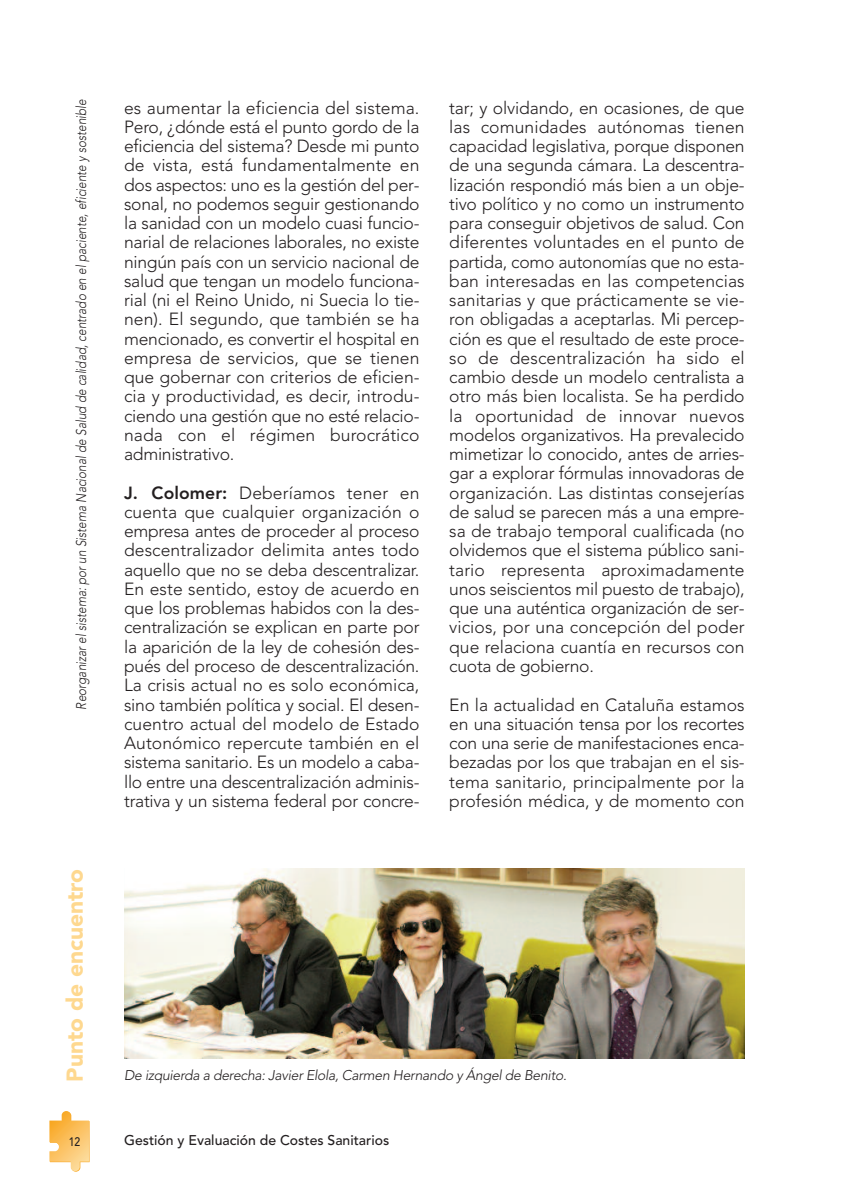
<style>
.page{position:relative;width:844px;height:1191px;background:#fff}
.page>*{position:absolute;margin:0;border:0;box-sizing:border-box;transform-origin:0 0}
.t1{font:900 22.75px "Avenir";color:#fed88f}
.t2{font:300 17.5px/19.2px "Avenir";color:#231f20;text-align:justify}
.t3{font:italic 300 14px "Avenir";color:#231f20;scale:.85 1}
.t4{font:italic 300 14px "Avenir";letter-spacing:-.02em;color:#231f20}
.t5{font:500 14px "Avenir";color:#231f20}
.t6{font:500 12.25px "Avenir";color:#231f20;scale:.85 1}
.s1{font-weight:800}
</style>
<div class="page">
<svg style="left:50px;top:1111px;width:39px;height:60px"></svg>
<img style="left:124px;top:868px;width:620px;height:190px">
<p class="t3" style="left:76px;top:709px;width:719px;rotate:-90deg">Reorganizar el sistema: por un Sistema Nacional de Salud de calidad, centrado en el paciente, eficiente y sostenible</p>
<h1 class="t1" style="left:66px;top:1081px;width:214px;rotate:-90deg">Punto de encuentro</h1>
<p class="t6" style="left:69px;top:1136px;width:15px">12</p>
<p class="t2" style="left:124px;top:99px;width:297px">es aumentar la eficiencia del sistema.<br>Pero, ¿dónde está el punto gordo de la eficiencia del sistema? Desde mi punto de vista, está fundamentalmente en dos aspectos: uno es la gestión del per&shy;sonal, no podemos seguir gestionando la sanidad con un modelo cuasi funcio&shy;narial de relaciones laborales, no existe ningún país con un servicio nacional de salud que tengan un modelo funciona&shy;rial (ni el Reino Unido, ni Suecia lo tie&shy;nen). El segundo, que también se ha mencionado, es convertir el hospital en empresa de servicios, que se tienen que gobernar con criterios de eficien&shy;cia y productividad, es decir, introdu&shy;ciendo una gestión que no esté relacio&shy;nada con el régimen burocrático administrativo.</p>
<p class="t2" style="left:124px;top:484px;width:297px"><span class="s1">J. Colomer:</span> Deberíamos tener en cuenta que cualquier organización o empresa antes de proceder al proceso descentralizador delimita antes todo aquello que no se deba descentralizar.<br>En este sentido, estoy de acuerdo en que los problemas habidos con la des&shy;centralización se explican en parte por la aparición de la ley de cohesión des&shy;pués del proceso de descentralización.<br>La crisis actual no es solo económica, sino también política y social. El desen&shy;cuentro actual del modelo de Estado Autonómico repercute también en el sistema sanitario. Es un modelo a caba&shy;llo entre una descentralización adminis&shy;trativa y un sistema federal por concre-</p>
<p class="t2" style="left:449px;top:99px;width:297px">tar; y olvidando, en ocasiones, de que las comunidades autónomas tienen capacidad legislativa, porque disponen de una segunda cámara. La descentra&shy;lización respondió más bien a un obje&shy;tivo político y no como un instrumento para conseguir objetivos de salud. Con diferentes voluntades en el punto de partida, como autonomías que no esta&shy;ban interesadas en las competencias sanitarias y que prácticamente se vie&shy;ron obligadas a aceptarlas. Mi percep&shy;ción es que el resultado de este proce&shy;so de descentralización ha sido el cambio desde un modelo centralista a otro más bien localista. Se ha perdido la oportunidad de innovar nuevos modelos organizativos. Ha prevalecido mimetizar lo conocido, antes de arries&shy;gar a explorar fórmulas innovadoras de organización. Las distintas consejerías de salud se parecen más a una empre&shy;sa de trabajo temporal cualificada (no olvidemos que el sistema público sani&shy;tario representa aproximadamente unos seiscientos mil puesto de trabajo), que una auténtica organización de ser&shy;vicios, por una concepción del poder que relaciona cuantía en recursos con cuota de gobierno.</p>
<p class="t2" style="left:449px;top:696px;width:297px">En la actualidad en Cataluña estamos en una situación tensa por los recortes con una serie de manifestaciones enca&shy;bezadas por los que trabajan en el sis&shy;tema sanitario, principalmente por la profesión médica, y de momento con</p>
<p class="t4" style="left:124px;top:1069px;width:444px">De izquierda a derecha: Javier Elola, Carmen Hernando y Ángel de Benito.</p>
<p class="t5" style="left:124px;top:1134px;width:266px">Gestión y Evaluación de Costes Sanitarios</p>
</div>
